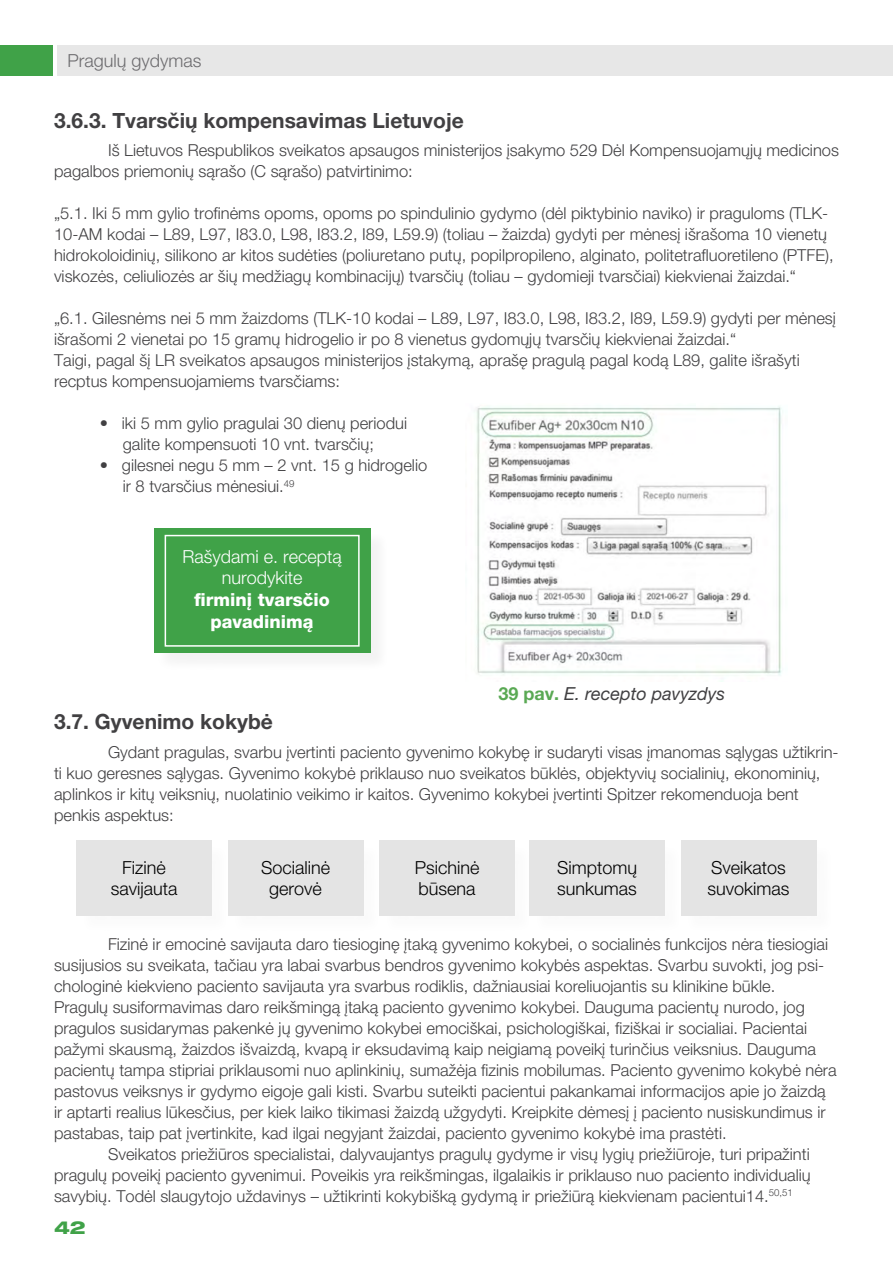
<style>
.page{position:relative;width:893px;height:1263px;background:#fff}
.page>*{position:absolute;margin:0;border:0;box-sizing:border-box;transform-origin:0 0}
.t1{font:21px "Helvetica Neue LT 75 Bd";color:#414042}
.t2{font:18px/21px "Helvetica Neue LT 45 Lt";color:#000}
.t3{font:18px/21.6px "Helvetica Neue LT 45 Lt";color:#fff;text-align:center}
.t4{font:18px/21.6px "Helvetica Neue LT 85 Hv";color:#fff;text-align:center}
.t5{font:18px "Helvetica Neue LT 56 It";color:#414042}
.t6{font:18px "Helvetica Neue LT 45 Lt";color:#6d6c6f}
.t7{font:18px "Helvetica Neue LT 83 Hv Ex";color:#40a248}
.t8{font:16.5px/21px "Helvetica Neue LT 45 Lt";color:#414042}
.s1{font-family:"Helvetica Neue LT 75 Bd";color:#5aa954}
</style>
<div class="page">
<img style="left:476px;top:406px;width:306px;height:270px">
<div style="left:157px;top:530px;width:232px;height:141px;background:#f7f7f7"></div>
<div style="left:154px;top:528px;width:216px;height:125px;background:#40a248"></div>
<div style="left:165px;top:535px;width:195px;height:112px;border:2px solid #fff"></div>
<div style="left:76px;top:840px;width:136px;height:75px;background:#e4e4e4"></div>
<div style="left:530px;top:840px;width:134px;height:75px;background:#e4e4e4"></div>
<div style="left:230px;top:842px;width:152px;height:92px;background:#000;opacity:.02"></div>
<div style="left:228px;top:840px;width:135px;height:75px;background:#e4e4e4"></div>
<div style="left:382px;top:842px;width:151px;height:92px;background:#000;opacity:.02"></div>
<div style="left:380px;top:840px;width:134px;height:75px;background:#e4e4e4"></div>
<div style="left:681px;top:840px;width:135px;height:75px;background:#e4e4e4"></div>
<div style="left:57px;top:45px;width:836px;height:30px;background:#e7e7e7"></div>
<div style="left:0;top:45px;width:52px;height:30px;background:#40a248"></div>
<p class="t6" style="left:68px;top:50px;width:136px">Pragulų gydymas</p>
<p class="t1" style="left:54px;top:107px;width:411px">3.6.3. Tvarsčių kompensavimas Lietuvoje</p>
<p class="t8" style="left:54px;top:140px;width:786px;text-indent:54px">Iš Lietuvos Respublikos sveikatos apsaugos ministerijos įsakymo 529 Dėl Kompensuojamųjų medicinos pagalbos priemonių sąrašo (C sąrašo) patvirtinimo:</p>
<p class="t8" style="left:54px;top:203px;width:781px">„5.1. Iki 5 mm gylio trofinėms opoms, opoms po spindulinio gydymo (dėl piktybinio naviko) ir praguloms (TLK-10-AM kodai – L89, L97, I83.0, L98, I83.2, I89, L59.9) (toliau – žaizda) gydyti per mėnesį išrašoma 10 vienetų hidrokoloidinių, silikono ar kitos sudėties (poliuretano putų, popilpropileno, alginato, politetrafluoretileno (PTFE), viskozės, celiuliozės ar šių medžiagų kombinacijų) tvarsčių (toliau – gydomieji tvarsčiai) kiekvienai žaizdai.“</p>
<p class="t8" style="left:54px;top:308px;width:783px">„6.1. Gilesnėms nei 5 mm žaizdoms (TLK-10 kodai – L89, L97, I83.0, L98, I83.2, I89, L59.9) gydyti per mėnesį išrašomi 2 vienetai po 15 gramų hidrogelio ir po 8 vienetus gydomųjų tvarsčių kiekvienai žaizdai.“<br>Taigi, pagal šį LR sveikatos apsaugos ministerijos įstakymą, aprašę pragulą pagal kodą L89, galite išrašyti recptus kompensuojamiems tvarsčiams:</p>
<p class="t8" style="left:123px;top:413px;width:286px;text-indent:-23px">• iki 5 mm gylio pragulai 30 dienų periodui galite kompensuoti 10 vnt. tvarsčių;</p>
<p class="t8" style="left:123px;top:455px;width:306px;text-indent:-23px">• gilesnei negu 5 mm – 2 vnt. 15 g hidrogelio ir 8 tvarsčius mėnesiui.<sup>49</sup></p>
<p class="t3" style="left:182px;top:545px;width:161px">Rašydami e. receptą nurodykite</p>
<p class="t4" style="left:194px;top:589px;width:137px">firminį tvarsčio pavadinimą</p>
<p class="t5" style="left:498px;top:682px;width:228px"><span class="s1">39 pav.</span> E. recepto pavyzdys</p>
<p class="t1" style="left:54px;top:709px;width:220px">3.7. Gyvenimo kokybė</p>
<p class="t8" style="left:54px;top:741px;width:786px;text-indent:54px">Gydant pragulas, svarbu įvertinti paciento gyvenimo kokybę ir sudaryti visas įmanomas sąlygas užtikrin&shy;ti kuo geresnes sąlygas. Gyvenimo kokybė priklauso nuo sveikatos būklės, objektyvių socialinių, ekonominių, aplinkos ir kitų veiksnių, nuolatinio veikimo ir kaitos. Gyvenimo kokybei įvertinti Spitzer rekomenduoja bent penkis aspektus:</p>
<p class="t2" style="left:111px;top:857px;width:68px;text-align:center">Fizinė savijauta</p>
<p class="t2" style="left:557px;top:857px;width:81px">Simptomų sunkumas</p>
<p class="t2" style="left:261px;top:857px;width:71px;text-align:center">Socialinė gerovė</p>
<p class="t2" style="left:415px;top:857px;width:66px">Psichinė būsena</p>
<p class="t2" style="left:708px;top:857px;width:83px">Sveikatos suvokimas</p>
<p class="t8" style="left:108px;top:933px;width:722px">Fizinė ir emocinė savijauta daro tiesioginę įtaką gyvenimo kokybei, o socialinės funkcijos nėra tiesiogiai</p>
<p class="t8" style="left:54px;top:954px;width:772px">susijusios su sveikata, tačiau yra labai svarbus bendros gyvenimo kokybės aspektas. Svarbu suvokti, jog psi-</p>
<p class="t8" style="left:54px;top:975px;width:723px">chologinė kiekvieno paciento savijauta yra svarbus rodiklis, dažniausiai koreliuojantis su klinikine būkle.</p>
<p class="t8" style="left:54px;top:996px;width:752px">Pragulų susiformavimas daro reikšmingą įtaką paciento gyvenimo kokybei. Dauguma pacientų nurodo, jog</p>
<p class="t8" style="left:54px;top:1017px;width:755px">pragulos susidarymas pakenkė jų gyvenimo kokybei emociškai, psichologiškai, fiziškai ir socialiai. Pacientai</p>
<p class="t8" style="left:54px;top:1038px;width:764px">pažymi skausmą, žaizdos išvaizdą, kvapą ir eksudavimą kaip neigiamą poveikį turinčius veiksnius. Dauguma</p>
<p class="t8" style="left:54px;top:1059px;width:784px">pacientų tampa stipriai priklausomi nuo aplinkinių, sumažėja fizinis mobilumas. Paciento gyvenimo kokybė nėra</p>
<p class="t8" style="left:54px;top:1080px;width:773px">pastovus veiksnys ir gydymo eigoje gali kisti. Svarbu suteikti pacientui pakankamai informacijos apie jo žaizdą</p>
<p class="t8" style="left:54px;top:1101px;width:773px">ir aptarti realius lūkesčius, per kiek laiko tikimasi žaizdą užgydyti. Kreipkite dėmesį į paciento nusiskundimus ir</p>
<p class="t8" style="left:54px;top:1122px;width:674px">pastabas, taip pat įvertinkite, kad ilgai negyjant žaizdai, paciento gyvenimo kokybė ima prastėti.</p>
<p class="t8" style="left:108px;top:1143px;width:703px">Sveikatos priežiūros specialistai, dalyvaujantys pragulų gydyme ir visų lygių priežiūroje, turi pripažinti</p>
<p class="t8" style="left:54px;top:1164px;width:758px">pragulų poveikį paciento gyvenimui. Poveikis yra reikšmingas, ilgalaikis ir priklauso nuo paciento individualių</p>
<p class="t8" style="left:54px;top:1185px;width:740px">savybių. Todėl slaugytojo uždavinys – užtikrinti kokybišką gydymą ir priežiūrą kiekvienam pacientui14.<sup>50,51</sup></p>
<p class="t7" style="left:54px;top:1216px;width:33px">42</p>
</div>
